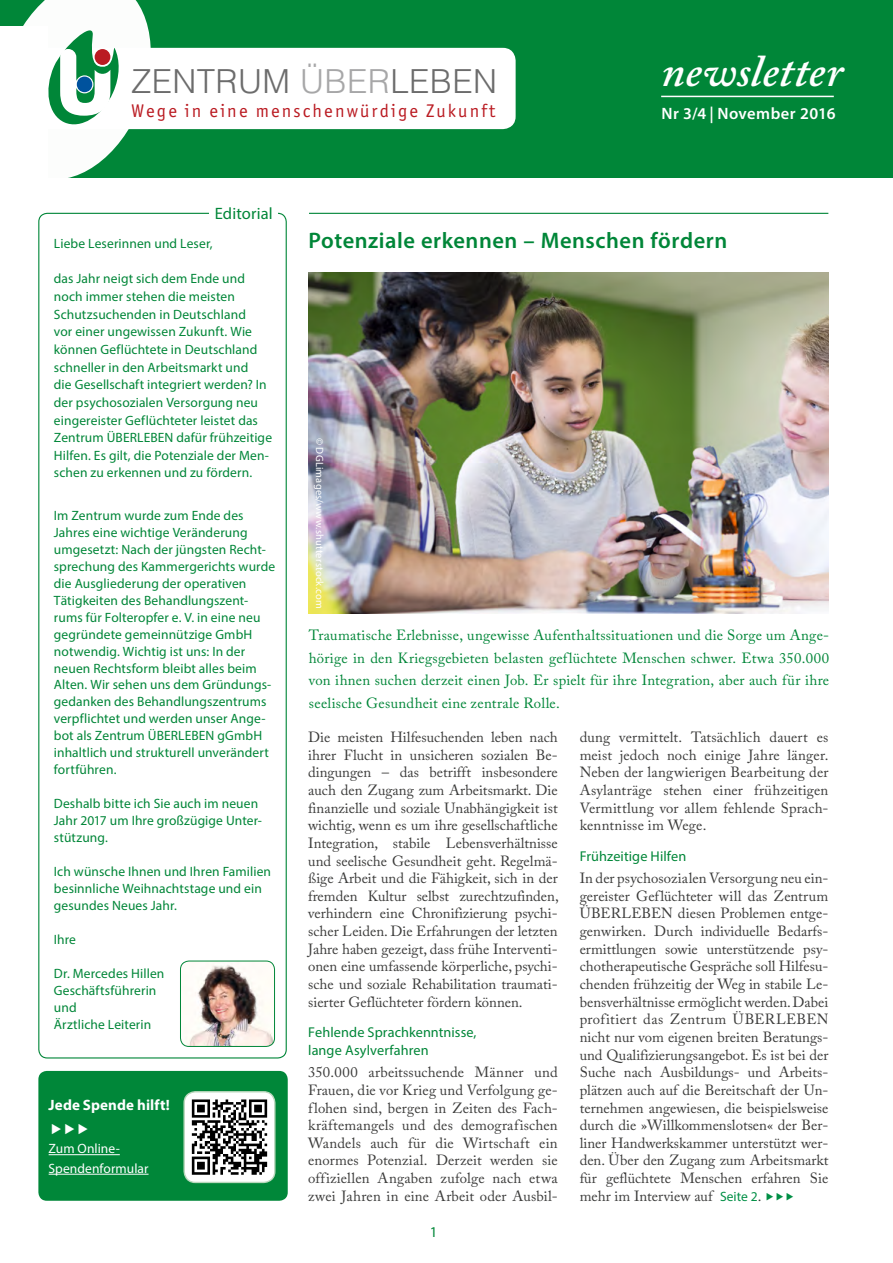
<style>
.page{position:relative;width:893px;height:1263px;background:#fff}
.page>*{position:absolute;margin:0;border:0;box-sizing:border-box;transform-origin:0 0}
.t1{font:italic 600 45px "Adobe Caslon Pro";letter-spacing:.005em;color:#fff}
.t2{font:300 33.15px "Helvetica";letter-spacing:.015em;color:#6c6c6c}
.t3{font:600 22.5px "Myriad Pro";letter-spacing:.025em;color:#008638}
.t4{font:18.45px "Officina San ITC";letter-spacing:.12em;color:#ba1b22}
.t5{font:600 16.5px "Myriad Pro";letter-spacing:.03em;color:#fff}
.t6{font:16.5px "Myriad Pro";letter-spacing:.01em;color:#008638}
.t7{font:700 15px "Myriad Pro";letter-spacing:.005em;color:#fff}
.t8{font:15px "Myriad Pro";color:#008638}
.t9{font:14.7px/17.7px "Adobe Caslon Pro";letter-spacing:.005em;color:#3b3b3a;text-align:justify}
.t10{font:14.7px/22.5px "Adobe Caslon Pro";letter-spacing:.02em;color:#008638;text-align:justify}
.t11{font:14.25px/17.7px "Myriad Pro";letter-spacing:.01em;color:#008638}
.t12{font:13.5px/17px "Myriad Pro";letter-spacing:.01em;color:#008638}
.t13{font:13.5px/19.5px "Myriad Pro";color:#fff}
.t14{font:10.5px "Myriad Pro";letter-spacing:.02em;color:#fff}
.s1{color:#a7a7a8}
.s2{font-family:"Myriad Pro";font-size:13.5px;color:#008f45}
</style>
<div class="page">
<div style="left:38px;top:1071px;width:250px;height:130px;background:#008739;border-radius:9px"></div>
<hr style="left:49px;top:1154px;width:71px;height:1px;background:#fff">
<hr style="left:49px;top:1174px;width:100px;height:1px;background:#fff">
<div style="left:184px;top:1092px;width:91px;height:90px;background:#fff;border-radius:11px"></div>
<svg style="left:191px;top:1099px;width:77px;height:76px"></svg>
<div style="left:183px;top:1091px;width:93px;height:92px;border:1px solid #bad8bd;border-radius:11px"></div>
<hr style="left:309px;top:213px;width:519px;height:1px;background:#008638">
<img style="left:308px;top:273px;width:520px;height:340px">
<img style="left:180px;top:961px;width:95px;height:85px">
<div style="left:180px;top:961px;width:95px;height:86px;border:1px solid #008638;border-radius:9px"></div>
<div style="left:49px;top:0;width:844px;height:177px;background:#008638"></div>
<div style="left:33px;top:48px;width:483px;height:81px;background:#fff;border-radius:13px"></div>
<svg style="left:0;top:0;width:162px;height:178px"></svg>
<div style="left:77px;top:77px;width:15px;height:15px;background:#00529d;border-radius:50%"></div>
<div style="left:95px;top:49px;width:15px;height:16px;background:#ba1b22;border-radius:50%"></div>
<hr style="left:661px;top:96px;width:173px;height:1px;background:#fff">
<h2 class="t2" style="left:131px;top:53px;width:367px">ZENTRUM <span class="s1">ÜBER</span>LEBEN</h2>
<p class="t4" style="left:131px;top:100px;width:365px">Wege in eine menschenwürdige Zukunft</p>
<p class="t6" style="left:215px;top:203px;width:59px">Editorial</p>
<h1 class="t1" style="left:661px;top:44px;width:183px">newsletter</h1>
<p class="t5" style="left:661px;top:103px;width:176px">Nr 3/4 | November 2016</p>
<p class="t12" style="left:54px;top:235px;width:160px">Liebe Leserinnen und Leser,</p>
<p class="t12" style="left:54px;top:270px;width:220px;line-height:17.7px">das Jahr neigt sich dem Ende und noch immer stehen die meisten Schutzsuchenden in Deutschland<br>vor einer ungewissen Zukunft. Wie können Geflüchtete in Deutschland schneller in den Arbeitsmarkt und<br>die Gesellschaft integriert werden? In der psychosozialen Versorgung neu eingereister Geflüchteter leistet das Zentrum ÜBERLEBEN dafür frühzeitige Hilfen. Es gilt, die Potenziale der Men&shy;schen zu erkennen und zu fördern.</p>
<p class="t12" style="left:54px;top:507px;width:223px">Im Zentrum wurde zum Ende des Jahres eine wichtige Veränderung umgesetzt: Nach der jüngsten Recht&shy;sprechung des Kammergerichts wurde die Ausgliederung der operativen Tätigkeiten des Behandlungszent&shy;rums für Folteropfer e. V. in eine neu gegründete gemeinnützige GmbH notwendig. Wichtig ist uns: In der neuen Rechtsform bleibt alles beim Alten. Wir sehen uns dem Gründungs&shy;gedanken des Behandlungszentrums verpflichtet und werden unser Ange&shy;bot als Zentrum ÜBERLEBEN gGmbH inhaltlich und strukturell unverändert fortführen.</p>
<p class="t12" style="left:54px;top:795px;width:210px">Deshalb bitte ich Sie auch im neuen<br>Jahr 2017 um Ihre großzügige Unter&shy;stützung.</p>
<p class="t12" style="left:54px;top:863px;width:219px">Ich wünsche Ihnen und Ihren Familien besinnliche Weihnachtstage und ein gesundes Neues Jahr.</p>
<p class="t12" style="left:54px;top:930px;width:24px">Ihre</p>
<p class="t12" style="left:54px;top:964px;width:112px">Dr. Mercedes Hillen<br>Geschäftsführerin und<br>Ärztliche Leiterin</p>
<p class="t7" style="left:49px;top:1095px;width:123px">Jede Spende hilft!</p>
<p class="t13" style="left:49px;top:1139px;width:101px">Zum Online-<br>Spendenformular</p>
<h3 class="t3" style="left:308px;top:226px;width:420px">Potenziale erkennen – Menschen fördern</h3>
<p class="t14" style="left:326px;top:438px;width:172px;rotate:90deg">© DGLimages/www.shutterstock.com</p>
<p class="t10" style="left:309px;top:624px;width:522px">Traumatische Erlebnisse, ungewisse Aufenthaltssituationen und die Sorge um Ange&shy;hörige in den Kriegsgebieten belasten geflüchtete Menschen schwer. Etwa 350.000 von ihnen suchen derzeit einen Job. Er spielt für ihre Integration, aber auch für ihre seelische Gesundheit eine zentrale Rolle.</p>
<p class="t9" style="left:308px;top:728px;width:252px">Die meisten Hilfesuchenden leben nach ihrer Flucht in unsicheren sozialen Be&shy;dingungen – das betrifft insbesondere auch den Zugang zum Arbeitsmarkt. Die finanzielle und soziale Unabhängigkeit ist wichtig, wenn es um ihre gesellschaftliche Integration, stabile Lebensverhältnisse und seelische Gesundheit geht. Regelmä&shy;ßige Arbeit und die Fähigkeit, sich in der fremden Kultur selbst zurechtzufinden, verhindern eine Chronifizierung psychi&shy;scher Leiden. Die Erfahrungen der letzten Jahre haben gezeigt, dass frühe Interventi&shy;onen eine umfassende körperliche, psychi&shy;sche und soziale Rehabilitation traumati&shy;sierter Geflüchteter fördern können.</p>
<p class="t11" style="left:308px;top:1023px;width:170px">Fehlende Sprachkenntnisse, lange Asylverfahren</p>
<p class="t9" style="left:308px;top:1063px;width:251px">350.000 arbeitssuchende Männer und Frauen, die vor Krieg und Verfolgung ge&shy;flohen sind, bergen in Zeiten des Fach&shy;kräftemangels und des demografischen Wandels auch für die Wirtschaft ein enormes Potenzial. Derzeit werden sie offiziellen Angaben zufolge nach etwa zwei Jahren in eine Arbeit oder Ausbil-</p>
<p class="t8" style="left:430px;top:1223px;width:9px">1</p>
<p class="t9" style="left:580px;top:728px;width:250px">dung vermittelt. Tatsächlich dauert es meist jedoch noch einige Jahre länger.<br>Neben der langwierigen Bearbeitung der Asylanträge stehen einer frühzeitigen Vermittlung vor allem fehlende Sprach&shy;kenntnisse im Wege.</p>
<p class="t11" style="left:580px;top:847px;width:108px">Frühzeitige Hilfen</p>
<p class="t9" style="left:580px;top:869px;width:250px">In der psychosozialen Versorgung neu ein&shy;gereister Geflüchteter will das Zentrum ÜBERLEBEN diesen Problemen entge&shy;genwirken. Durch individuelle Bedarfs&shy;ermittlungen sowie unterstützende psy&shy;chotherapeutische Gespräche soll Hilfesu&shy;chenden frühzeitig der Weg in stabile Le&shy;bensverhältnisse ermöglicht werden. Dabei profitiert das Zentrum ÜBERLEBEN nicht nur vom eigenen breiten Beratungs&shy;und Qualifizierungsangebot. Es ist bei der Suche nach Ausbildungs- und Arbeits&shy;plätzen auch auf die Bereitschaft der Un&shy;ternehmen angewiesen, die beispielsweise durch die »Willkommenslotsen« der Ber&shy;liner Handwerkskammer unterstützt wer&shy;den. Über den Zugang zum Arbeitsmarkt für geflüchtete Menschen erfahren Sie mehr im Interview auf <span class="s2">Seite 2</span>.</p>
</div>
